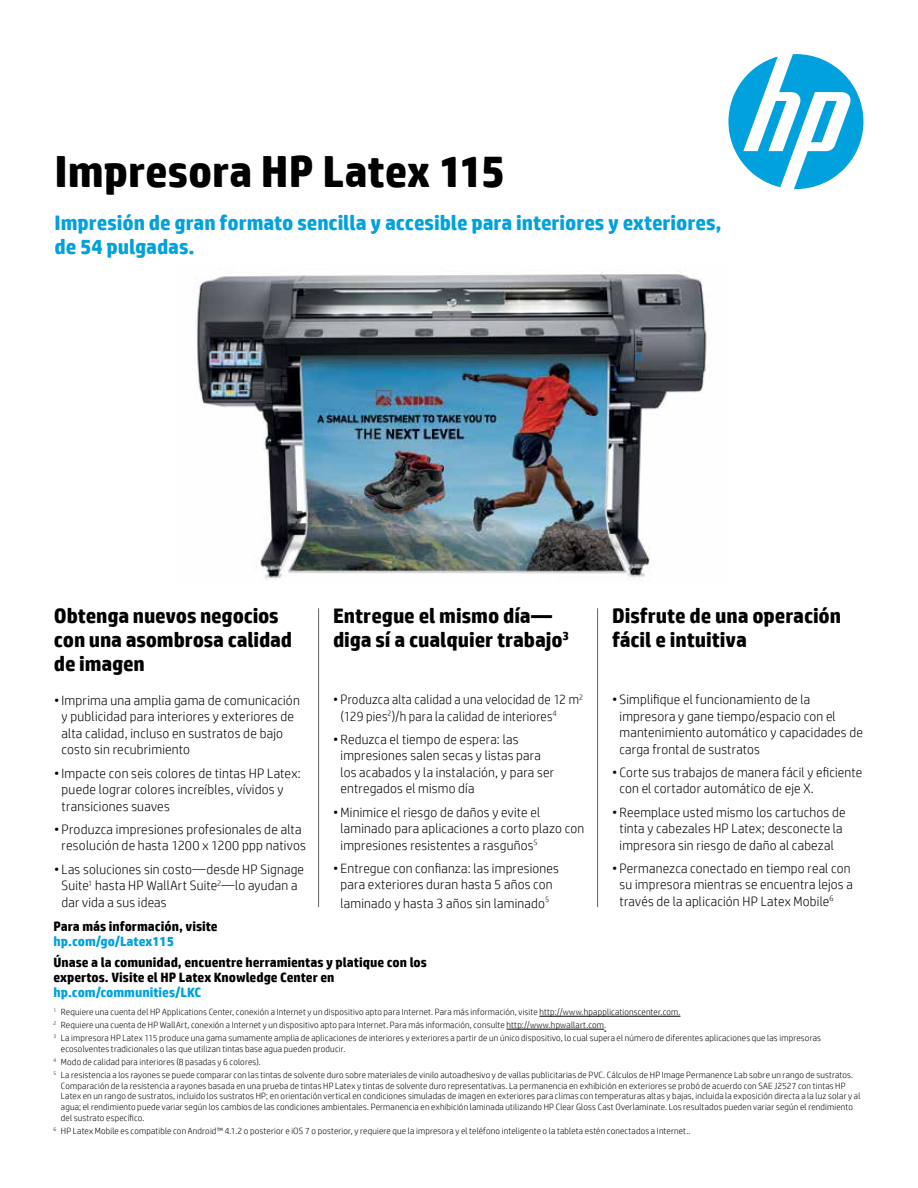
<style>
.page{position:relative;width:918px;height:1188px;background:#fff}
.page>*{position:absolute;margin:0;border:0;box-sizing:border-box;transform-origin:0 0}
.t1{font:700 45px "HP Simplified";letter-spacing:-.005em;color:#000}
.t2{font:700 21px/24px "HP Simplified";letter-spacing:-.005em;color:#000}
.t3{font:700 21px/24px "HP Simplified";letter-spacing:-.005em;color:#00a1dd}
.t4{font:300 13.5px/16.5px "HP Simplified";letter-spacing:.015em;color:#000}
.t5{font:700 13.5px/15px "HP Simplified";color:#000}
.t6{font:300 13.5px/16.5px "HP Simplified";letter-spacing:.015em;color:#000;scale:.94 1}
.t7{font:700 13.5px "HP Simplified";color:#00a1dd}
.t8{font:300 9px/12.9px "HP Simplified";letter-spacing:.02em;color:#000}
</style>
<div class="page">
<img style="left:196px;top:271px;width:511px;height:308px">
<svg style="left:728px;top:54px;width:135px;height:135px"></svg>
<hr style="left:318px;top:608px;width:1px;height:299px;background:#5e6468">
<hr style="left:597px;top:608px;width:1px;height:299px;background:#5e6468">
<hr style="left:539px;top:1016px;width:141px;height:1px;background:#000">
<hr style="left:507px;top:1029px;width:97px;height:1px;background:#000">
<h1 class="t1" style="left:55px;top:142px;width:452px">Impresora HP Latex 115</h1>
<h2 class="t3" style="left:55px;top:210px;width:669px">Impresión de gran formato sencilla y accesible para interiores y exteriores, de 54 pulgadas.</h2>
<h2 class="t2" style="left:54px;top:604px;width:240px">Obtenga nuevos negocios con una asombrosa calidad de imagen</h2>
<h3 class="t4" style="left:62px;top:692px;width:240px;text-indent:-8px">•Imprima una amplia gama de comunicación y publicidad para interiores y exteriores de alta calidad, incluso en sustratos de bajo costo sin recubrimiento</h3>
<h3 class="t4" style="left:62px;top:764px;width:241px;text-indent:-8px">•Impacte con seis colores de tintas HP Latex: puede lograr colores increíbles, vívidos y transiciones suaves</h3>
<h3 class="t4" style="left:54px;top:821px;width:254px;text-align:center">• Produzca impresiones profesionales de alta resolución de hasta 1200 x 1200 ppp nativos</h3>
<h3 class="t4" style="left:62px;top:860px;width:244px;text-indent:-8px">• Las soluciones sin costo—desde HP Signage<br>Suite<sup>1</sup> hasta HP WallArt Suite<sup>2</sup>—lo ayudan a dar vida a sus ideas</h3>
<h2 class="t2" style="left:333px;top:604px;width:238px">Entregue el mismo día— diga sí a cualquier trabajo<sup>3</sup></h2>
<h3 class="t6" style="left:341px;top:691px;width:259px;text-indent:-8px">• Produzca alta calidad a una velocidad de 12 m<sup>2 </sup>(129 pies<sup>2</sup>)/h para la calidad de interiores<sup>4</sup></h3>
<h3 class="t4" style="left:341px;top:731px;width:215px;text-indent:-8px">• Reduzca el tiempo de espera: las impresiones salen secas y listas para los acabados y la instalación, y para ser entregados el mismo día</h3>
<h3 class="t4" style="left:341px;top:803px;width:245px;text-indent:-8px">• Minimice el riesgo de daños y evite el laminado para aplicaciones a corto plazo con impresiones resistentes a rasguños<sup>5</sup></h3>
<h3 class="t4" style="left:333px;top:860px;width:228px;text-align:center">• Entregue con confianza: las impresiones para exteriores duran hasta 5 años con</h3>
<h3 class="t4" style="left:341px;top:895px;width:210px">laminado y hasta 3 años sin laminado<sup>5</sup></h3>
<h3 class="t5" style="left:53px;top:919px;width:166px">Para más información, visite</h3>
<h3 class="t7" style="left:53px;top:933px;width:122px">hp.com/go/Latex115</h3>
<h3 class="t5" style="left:53px;top:955px;width:375px">Únase a la comunidad, encuentre herramientas y platique con los expertos. Visite el HP Latex Knowledge Center en</h3>
<h3 class="t7" style="left:53px;top:984px;width:149px">hp.com/communities/LKC</h3>
<h2 class="t2" style="left:612px;top:604px;width:231px">Disfrute de una operación fácil e intuitiva</h2>
<h3 class="t4" style="left:620px;top:691px;width:245px;text-indent:-8px">• Simplifique el funcionamiento de la impresora y gane tiempo/espacio con el mantenimiento automático y capacidades de carga frontal de sustratos</h3>
<h3 class="t4" style="left:620px;top:764px;width:244px;text-indent:-8px">• Corte sus trabajos de manera fácil y eficiente con el cortador automático de eje X.</h3>
<h3 class="t4" style="left:612px;top:803px;width:235px;text-align:center">• Reemplace usted mismo los cartuchos de tinta y cabezales HP Latex; desconecte la impresora sin riesgo de daño al cabezal</h3>
<h3 class="t4" style="left:620px;top:859px;width:235px;text-indent:-8px">• Permanezca conectado en tiempo real con su impresora mientras se encuentra lejos a través de la aplicación HP Latex Mobile<sup>6</sup></h3>
<p class="t8" style="left:53px;top:1006px;width:769px"><sup>1</sup> Requiere una cuenta del HP Applications Center, conexión a Internet y un dispositivo apto para Internet. Para más información, visite http://www.hpapplicationscenter.com.<br><sup>2</sup> Requiere una cuenta de HP WallArt, conexión a Internet y un dispositivo apto para Internet. Para más información, consulte http://www.hpwallart.com.<br><sup>3</sup> La impresora HP Latex 115 produce una gama sumamente amplia de aplicaciones de interiores y exteriores a partir de un único dispositivo, lo cual supera el número de diferentes aplicaciones que las impresoras</p>
<p class="t8" style="left:53px;top:1042px;width:801px;text-indent:8px">ecosolventes tradicionales o las que utilizan tintas base agua pueden producir.<br><sup>4</sup> Modo de calidad para interiores (8 pasadas y 6 colores).<br><sup>5</sup> La resistencia a los rayones se puede comparar con las tintas de solvente duro sobre materiales de vinilo autoadhesivo y de vallas publicitarias de PVC. Cálculos de HP Image Permanence Lab sobre un rango de sustratos.</p>
<p class="t8" style="left:61px;top:1080px;width:801px;line-height:10.8px">Comparación de la resistencia a rayones basada en una prueba de tintas HP Latex y tintas de solvente duro representativas. La permanencia en exhibición en exteriores se probó de acuerdo con SAE J2527 con tintas HP Latex en un rango de sustratos, incluido los sustratos HP; en orientación vertical en condiciones simuladas de imagen en exteriores para climas con temperaturas altas y bajas, incluida la exposición directa a la luz solar y al agua; el rendimiento puede variar según los cambios de las condiciones ambientales. Permanencia en exhibición laminada utilizando HP Clear Gloss Cast Overlaminate. Los resultados pueden variar según el rendimiento del sustrato específico.</p>
<p class="t8" style="left:53px;top:1124px;width:639px"><sup>6</sup> HP Latex Mobile es compatible con Android™ 4.1.2 o posterior e iOS 7 o posterior, y requiere que la impresora y el teléfono inteligente o la tableta estén conectados a Internet..</p>
</div>
